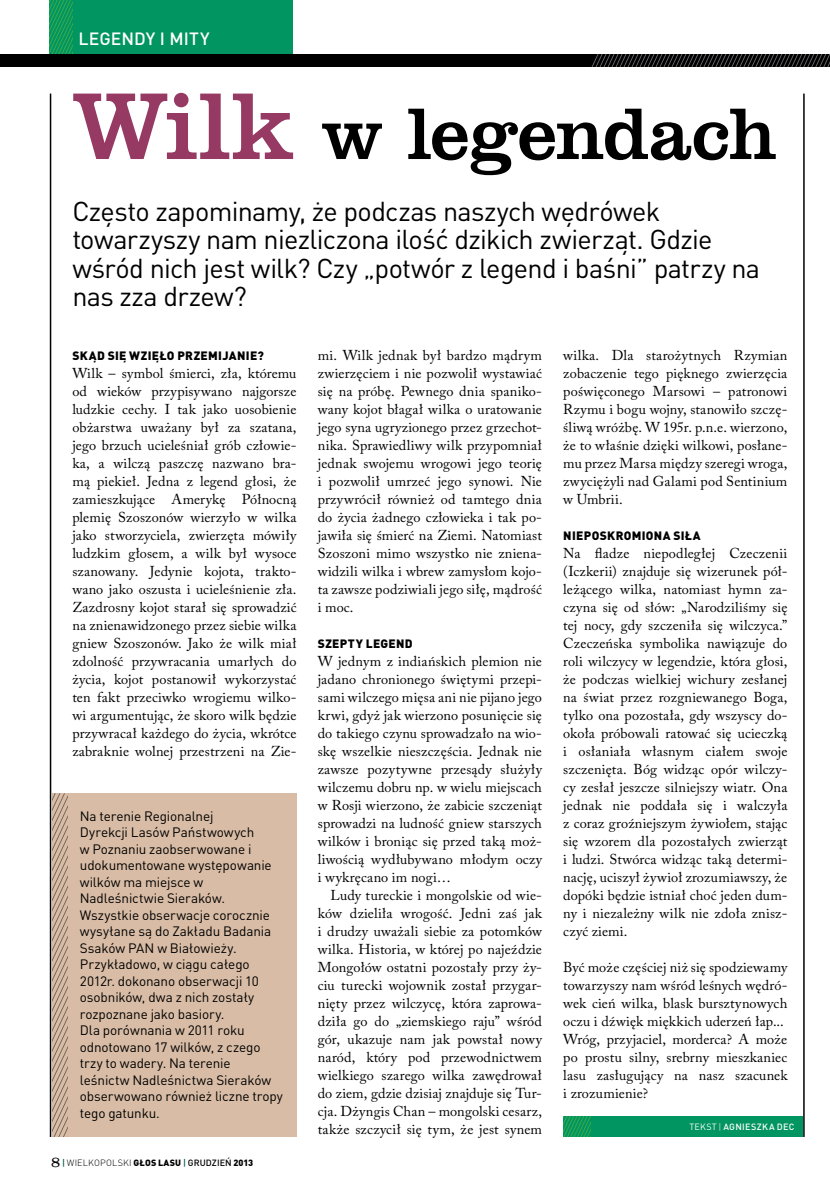
<style>
.page{position:relative;width:830px;height:1191px;background:#fff}
.page>*{position:absolute;margin:0;border:0;box-sizing:border-box;transform-origin:0 0}
.t1{font:75px "Clarendon EU";letter-spacing:-.025em;color:#000}
.t2{font:27px/28.5px "DIN Pro";letter-spacing:-.02em;color:#000}
.t3{font:500 17.55px "DIN Pro";letter-spacing:.005em;color:#fff}
.t4{font:14.25px/18px "Adobe Caslon Pro";letter-spacing:.015em;color:#000;text-align:justify}
.t5{font:13.5px/16.5px "DIN Pro";color:#000}
.t6{font:900 12px "DIN Pro";letter-spacing:.025em;color:#000}
.t7{font:300 9px "DIN Pro";letter-spacing:.02em;color:#000}
.t8{font:500 9px "DIN Pro";letter-spacing:.04em;color:#fff}
.s1{font-size:97.5px;color:#963a64}
.s2{font-family:"Clarendon Lt EU";font-weight:400;font-size:15px}
.s3{font-weight:500;color:#005747}
.s4{font-weight:900}
.s5{font-weight:500}
.s6{font-weight:400}
.s7{font-weight:400;color:#e7d0b1}
</style>
<div class="page">
<hr style="left:50px;top:94px;width:1px;height:1043px;background:#000">
<hr style="left:802px;top:94px;width:2px;height:1043px;background:#000">
<div style="left:49px;top:0;width:243px;height:54px;background:#009561"></div>
<svg style="left:49px;top:0;width:23px;height:54px"></svg>
<div style="left:0;top:54px;width:829px;height:13px;background:#000"></div>
<svg style="left:591px;top:54px;width:238px;height:13px"></svg>
<div style="left:563px;top:1116px;width:239px;height:21px;background:#009561"></div>
<svg style="left:563px;top:1116px;width:27px;height:21px"></svg>
<div style="left:52px;top:793px;width:244px;height:344px;background:#d8bca5"></div>
<svg style="left:52px;top:793px;width:16px;height:344px"></svg>
<p class="t3" style="left:78px;top:25px;width:133px">LEGENDY I MITY</p>
<h1 class="t1" style="left:72px;top:87px;width:706px"><span class="s1">Wilk</span> w legendach</h1>
<h2 class="t2" style="left:72px;top:194px;width:689px">Często zapominamy, że podczas naszych wędrówek towarzyszy nam niezliczona ilość dzikich zwierząt. Gdzie wśród nich jest wilk? Czy „potwór z legend i baśni” patrzy na nas zza drzew?</h2>
<p class="t6" style="left:72px;top:345px;width:193px">SKĄD SIĘ WZIĘŁO PRZEMIJANIE?</p>
<p class="t4" style="left:72px;top:364px;width:225px">Wilk – symbol śmierci, zła, któremu od wieków przypisywano najgorsze ludzkie cechy. I tak jako uosobienie obżarstwa uważany był za szatana, jego brzuch ucieleśniał grób człowie&shy;ka, a wilczą paszczę nazwano bra&shy;mą piekieł. Jedna z legend głosi, że zamieszkujące Amerykę Północną plemię Szoszonów wierzyło w wilka jako stworzyciela, zwierzęta mówiły ludzkim głosem, a wilk był wysoce szanowany. Jedynie kojota, trakto&shy;wano jako oszusta i ucieleśnienie zła.<br>Zazdrosny kojot starał się sprowadzić na znienawidzonego przez siebie wilka gniew Szoszonów. Jako że wilk miał zdolność przywracania umarłych do życia, kojot postanowił wykorzystać ten fakt przeciwko wrogiemu wilko&shy;wi argumentując, że skoro wilk będzie przywracał każdego do życia, wkrótce zabraknie wolnej przestrzeni na Zie-</p>
<p class="t5" style="left:80px;top:806px;width:204px">Na terenie Regionalnej<br>Dyrekcji Lasów Państwowych<br>w Poznaniu zaobserwowane i udokumentowane występowanie wilków ma miejsce w<br>Nadleśnictwie Sieraków.<br>Wszystkie obserwacje corocznie wysyłane są do Zakładu Badania<br>Ssaków PAN w Białowieży.<br>Przykładowo, w ciągu całego<br>2012r. dokonano obserwacji 10 osobników, dwa z nich zostały rozpoznane jako basiory.<br>D la porównania w 2011 roku odnotowano 17 wilków, z czego trzy to wadery. Na terenie leśnictw Nadleśnictwa Sieraków obserwowano również liczne tropy tego gatunku.</p>
<p class="t7" style="left:51px;top:1155px;width:203px"><span class="s2">8</span> <span class="s3">|</span> WIELKOPOLSKI <span class="s4">GŁOS LASU</span> <span class="s3">|</span> <span class="s5">GRUDZIEŃ</span> <span class="s4">2013</span></p>
<p class="t4" style="left:317px;top:346px;width:225px">mi. Wilk jednak był bardzo mądrym zwierzęciem i nie pozwolił wystawiać się na próbę. Pewnego dnia spaniko&shy;wany kojot błagał wilka o uratowanie jego syna ugryzionego przez grzechot&shy;nika. Sprawiedliwy wilk przypomniał jednak swojemu wrogowi jego teorię i pozwolił umrzeć jego synowi. Nie przywrócił również od tamtego dnia do życia żadnego człowieka i tak po&shy;jawiła się śmierć na Ziemi. Natomiast Szoszoni mimo wszystko nie zniena&shy;widzili wilka i wbrew zamysłom kojo&shy;ta zawsze podziwiali jego siłę, mądrość i moc.</p>
<p class="t6" style="left:318px;top:633px;width:96px">SZEPTY LEGEND</p>
<p class="t4" style="left:317px;top:652px;width:225px">W jednym z indiańskich plemion nie jadano chronionego świętymi przepi&shy;sami wilczego mięsa ani nie pijano jego krwi, gdyż jak wierzono posunięcie się do takiego czynu sprowadzało na wio&shy;skę wszelkie nieszczęścia. Jednak nie zawsze pozytywne przesądy służyły wilczemu dobru np. w wielu miejscach w Rosji wierzono, że zabicie szczeniąt sprowadzi na ludność gniew starszych wilków i broniąc się przed taką moż&shy;liwością wydłubywano młodym oczy i wykręcano im nogi…</p>
<p class="t4" style="left:317px;top:886px;width:225px;text-indent:13px">Ludy tureckie i mongolskie od wie&shy;ków dzieliła wrogość. Jedni zaś jak i drudzy uważali siebie za potomków wilka. Historia, w której po najeździe Mongołów ostatni pozostały przy ży&shy;ciu turecki wojownik został przygar&shy;nięty przez wilczycę, która zaprowa&shy;dziła go do „ziemskiego raju” wśród gór, ukazuje nam jak powstał nowy naród, który pod przewodnictwem wielkiego szarego wilka zawędrował do ziem, gdzie dzisiaj znajduje się Tur&shy;cja. Dżyngis Chan – mongolski cesarz, także szczycił się tym, że jest synem</p>
<p class="t4" style="left:563px;top:346px;width:225px">wilka. Dla starożytnych Rzymian zobaczenie tego pięknego zwierzęcia poświęconego Marsowi – patronowi Rzymu i bogu wojny, stanowiło szczę&shy;śliwą wróżbę. W 195r. p.n.e. wierzono, że to właśnie dzięki wilkowi, posłane&shy;mu przez Marsa między szeregi wroga, zwyciężyli nad Galami pod Sentinium w Umbrii.</p>
<p class="t6" style="left:563px;top:525px;width:139px">NIEPOSKROMIONA SIŁA</p>
<p class="t4" style="left:563px;top:544px;width:225px">Na fladze niepodległej Czeczenii (Iczkerii) znajduje się wizerunek pół&shy;leżącego wilka, natomiast hymn za&shy;czyna się od słów: „Narodziliśmy się tej nocy, gdy szczeniła się wilczyca.” Czeczeńska symbolika nawiązuje do roli wilczycy w legendzie, która głosi, że podczas wielkiej wichury zesłanej na świat przez rozgniewanego Boga, tylko ona pozostała, gdy wszyscy do&shy;okoła próbowali ratować się ucieczką i osłaniała własnym ciałem swoje szczenięta. Bóg widząc opór wilczy&shy;cy zesłał jeszcze silniejszy wiatr. Ona jednak nie poddała się i walczyła z coraz groźniejszym żywiołem, stając się wzorem dla pozostałych zwierząt i ludzi. Stwórca widząc taką determi&shy;nację, uciszył żywioł zrozumiawszy, że dopóki będzie istniał choć jeden dum&shy;ny i niezależny wilk nie zdoła znisz&shy;czyć ziemi.</p>
<p class="t4" style="left:563px;top:958px;width:225px;text-align:left">Być może częściej niż się spodziewamy towarzyszy nam wśród leśnych wędró&shy;wek cień wilka, blask bursztynowych oczu i dźwięk miękkich uderzeń łap...<br>Wróg, przyjaciel, morderca? A może po prostu silny, srebrny mieszkaniec lasu zasługujący na nasz szacunek i zrozumienie?</p>
<p class="t8" style="left:689px;top:1119px;width:107px"><span class="s6">tekst</span> <span class="s7">|</span> AGNIESZKA DEC</p>
</div>
